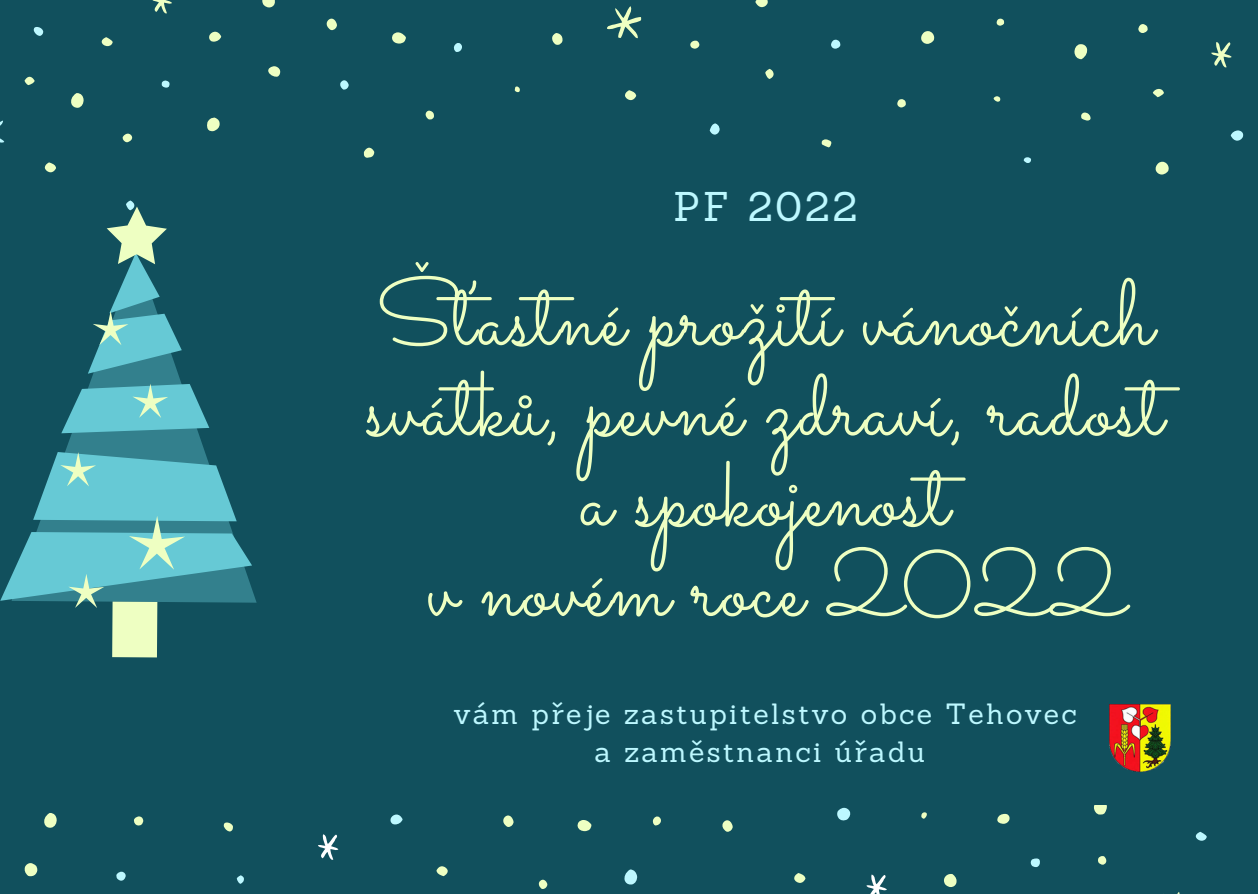
<style>
.page{position:relative;width:1258px;height:894px;background:#fff}
.page>*{position:absolute;margin:0;border:0;box-sizing:border-box;transform-origin:0 0}
.t1{font:93.6px/90.3px "Sacramento";letter-spacing:.01em;color:#eeffc2}
.t2{font:40.5px "Sanchez";letter-spacing:.08em;color:#bdf8ff}
.t3{font:28.5px "Sanchez";letter-spacing:.08em;color:#bdf8ff}
</style>
<div class="page">
<div style="left:0;top:0;width:1258px;height:893px;background:#11505d"></div>
<svg style="left:268px;top:66px;width:13px;height:11px"></svg>
<svg style="left:392px;top:32px;width:14px;height:12px"></svg>
<svg style="left:755px;top:0;width:13px;height:7px"></svg>
<svg style="left:363px;top:148px;width:11px;height:10px"></svg>
<svg style="left:24px;top:77px;width:11px;height:8px"></svg>
<svg style="left:1074px;top:44px;width:13px;height:15px"></svg>
<svg style="left:993px;top:96px;width:7px;height:6px"></svg>
<svg style="left:123px;top:134px;width:9px;height:8px"></svg>
<svg style="left:625px;top:90px;width:11px;height:10px"></svg>
<svg style="left:552px;top:33px;width:11px;height:12px"></svg>
<svg style="left:425px;top:111px;width:9px;height:8px"></svg>
<svg style="left:262px;top:0;width:13px;height:7px"></svg>
<svg style="left:515px;top:86px;width:5px;height:6px"></svg>
<svg style="left:71px;top:93px;width:13px;height:15px"></svg>
<svg style="left:209px;top:32px;width:12px;height:10px"></svg>
<svg style="left:101px;top:37px;width:12px;height:9px"></svg>
<svg style="left:207px;top:117px;width:13px;height:15px"></svg>
<svg style="left:326px;top:19px;width:11px;height:11px"></svg>
<svg style="left:690px;top:41px;width:10px;height:8px"></svg>
<svg style="left:1081px;top:112px;width:10px;height:8px"></svg>
<svg style="left:921px;top:31px;width:13px;height:13px"></svg>
<svg style="left:996px;top:19px;width:8px;height:7px"></svg>
<svg style="left:897px;top:99px;width:9px;height:8px"></svg>
<svg style="left:1155px;top:162px;width:14px;height:12px"></svg>
<svg style="left:1138px;top:24px;width:10px;height:9px"></svg>
<svg style="left:821px;top:139px;width:10px;height:8px"></svg>
<svg style="left:765px;top:69px;width:8px;height:10px"></svg>
<svg style="left:45px;top:162px;width:11px;height:10px"></svg>
<svg style="left:1153px;top:89px;width:11px;height:8px"></svg>
<svg style="left:607px;top:6px;width:34px;height:32px"></svg>
<svg style="left:1211px;top:42px;width:20px;height:26px"></svg>
<svg style="left:152px;top:0;width:20px;height:14px"></svg>
<svg style="left:1230px;top:130px;width:13px;height:11px"></svg>
<svg style="left:340px;top:80px;width:9px;height:9px"></svg>
<svg style="left:161px;top:80px;width:9px;height:8px"></svg>
<svg style="left:453px;top:43px;width:9px;height:9px"></svg>
<svg style="left:33px;top:27px;width:11px;height:9px"></svg>
<svg style="left:831px;top:40px;width:10px;height:9px"></svg>
<svg style="left:126px;top:200px;width:8px;height:10px"></svg>
<svg style="left:710px;top:123px;width:10px;height:11px"></svg>
<svg style="left:1024px;top:157px;width:7px;height:6px"></svg>
<svg style="left:0;top:120px;width:4px;height:23px"></svg>
<svg style="left:722px;top:820px;width:11px;height:11px"></svg>
<svg style="left:997px;top:813px;width:13px;height:10px"></svg>
<svg style="left:1094px;top:805px;width:13px;height:9px"></svg>
<svg style="left:944px;top:874px;width:13px;height:12px"></svg>
<svg style="left:1098px;top:856px;width:8px;height:8px"></svg>
<svg style="left:436px;top:866px;width:12px;height:9px"></svg>
<svg style="left:577px;top:820px;width:14px;height:10px"></svg>
<svg style="left:794px;top:873px;width:11px;height:9px"></svg>
<svg style="left:538px;top:879px;width:9px;height:9px"></svg>
<svg style="left:921px;top:812px;width:6px;height:6px"></svg>
<svg style="left:652px;top:816px;width:9px;height:9px"></svg>
<svg style="left:134px;top:816px;width:10px;height:9px"></svg>
<svg style="left:44px;top:813px;width:13px;height:15px"></svg>
<svg style="left:223px;top:822px;width:10px;height:9px"></svg>
<svg style="left:503px;top:815px;width:11px;height:11px"></svg>
<svg style="left:24px;top:863px;width:14px;height:12px"></svg>
<svg style="left:866px;top:874px;width:21px;height:19px"></svg>
<svg style="left:318px;top:834px;width:20px;height:26px"></svg>
<svg style="left:624px;top:869px;width:13px;height:15px"></svg>
<svg style="left:116px;top:871px;width:10px;height:9px"></svg>
<svg style="left:1195px;top:831px;width:11px;height:9px"></svg>
<svg style="left:1030px;top:858px;width:10px;height:9px"></svg>
<svg style="left:837px;top:807px;width:14px;height:14px"></svg>
<div style="left:237px;top:875px;width:7px;height:8px;background:#bdf8ff;border-radius:4px"></div>
<svg style="left:390px;top:814px;width:13px;height:10px"></svg>
<svg style="left:61px;top:373px;width:195px;height:229px"></svg>
<div style="left:112px;top:601px;width:45px;height:56px;background:#eeffc2"></div>
<svg style="left:88px;top:206px;width:94px;height:167px"></svg>
<svg style="left:61px;top:383px;width:148px;height:50px"></svg>
<svg style="left:0;top:452px;width:252px;height:156px"></svg>
<img style="left:1109px;top:704px;width:61px;height:67px">
<p class="t2" style="left:673px;top:180px;width:185px">PF 2022</p>
<p class="t1" style="left:365px;top:267px;width:799px">Šťastné prožití vánočních svátků, pevné zdraví, radost</p>
<p class="t1" style="left:580px;top:447px;width:370px">a spokojenost</p>
<p class="t1" style="left:426px;top:537px;width:698px">v novém roce 2022</p>
<p class="t3" style="left:454px;top:695px;width:625px">vám přeje zastupitelstvo obce Tehovec</p>
<p class="t3" style="left:594px;top:733px;width:332px">a zaměstnanci úřadu</p>
</div>
